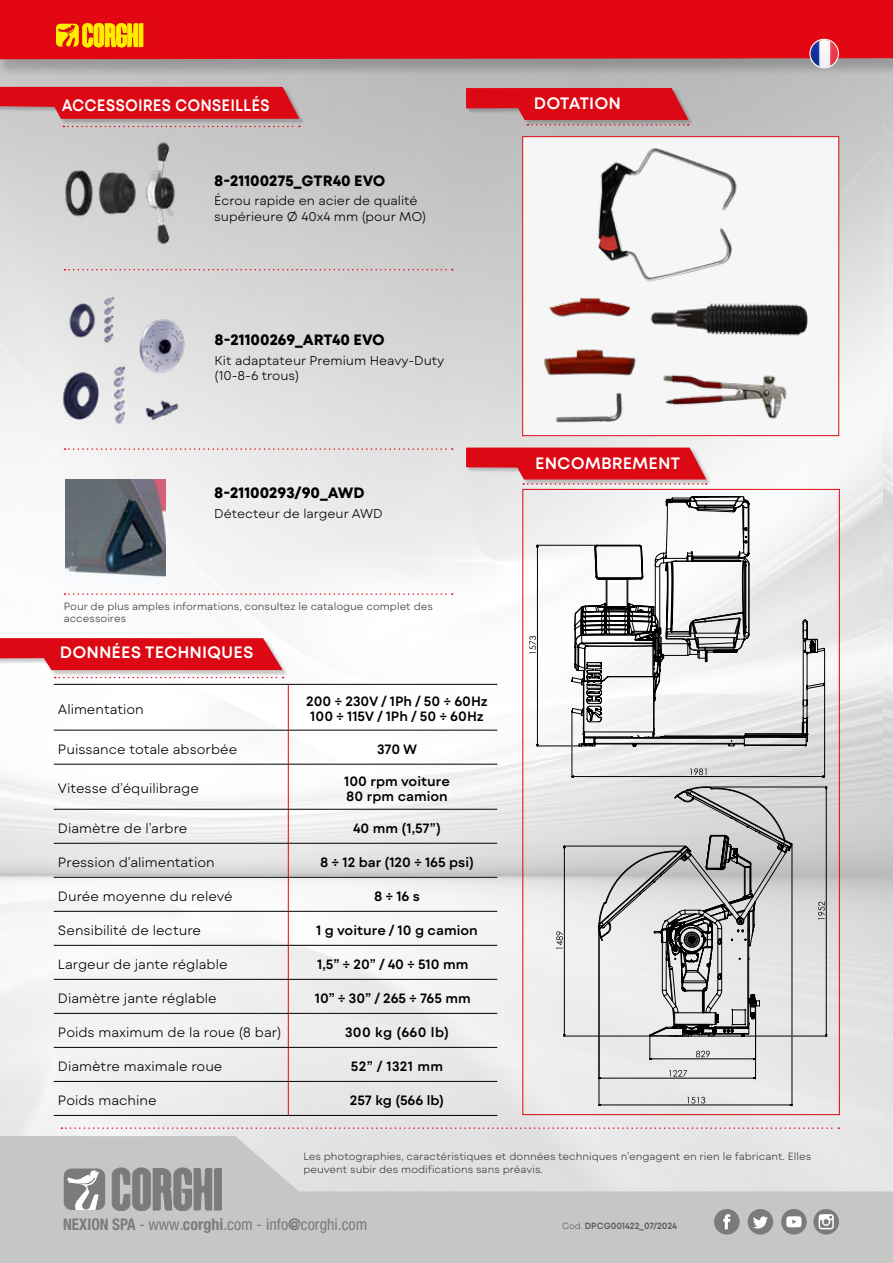
<style>
.page{position:relative;width:893px;height:1263px;background:#fff}
.page>*{position:absolute;margin:0;border:0;box-sizing:border-box;transform-origin:0 0}
.t1{font:16.5px "Mont Blanc Var";color:#fff}
.t2{font:16.5px "Mont Blanc Var";color:#fff;scale:.92 1}
.t3{font:condensed 16.05px "Helvetica Neue LT Std";color:#7b7b7b;scale:.95 1}
.t4{font:700 15px "Mont Blanc";color:#000}
.t5{font:300 13.5px "Mont Blanc";color:#000}
.t6{font:600 13.5px/15px "Mont Blanc";color:#000;text-align:center}
.t7{font:600 13.5px "Mont Blanc";letter-spacing:.03em;color:#000}
.t8{font:300 12.75px/15.3px "Mont Blanc";color:#000}
.t9{font:300 10.5px/12.6px "Mont Blanc";color:#3c3c3b}
.t10{font:600 9px "Mont Blanc";letter-spacing:-.005em;color:#575756;scale:.96 1}
.s1{font-weight:700}
.s2{font-weight:300}
</style>
<div class="page">
<img style="left:0;top:114px;width:883px;height:1022px">
<div style="left:0;top:0;width:893px;height:114px;background:#bebebe"></div>
<svg style="left:0;top:0;width:893px;height:88px;fill:#e30613"></svg>
<svg style="left:54px;top:22px;width:91px;height:26px"></svg>
<svg style="left:56px;top:23px;width:87px;height:24px;background:#f6b504"></svg>
<svg style="left:61px;top:1127px;width:778px;height:2px;background:#e6bec0"></svg>
<svg style="left:0;top:1136px;width:893px;height:127px;background:#cfcfcf"></svg>
<div style="left:714px;top:1209px;width:26px;height:25px;background:#7c7b7b;border-radius:50%"></div>
<svg style="left:723px;top:1214px;width:7px;height:15px"></svg>
<div style="left:781px;top:1209px;width:26px;height:25px;background:#7c7b7b;border-radius:50%"></div>
<svg style="left:786px;top:1216px;width:15px;height:11px"></svg>
<div style="left:813px;top:1209px;width:26px;height:25px;background:#7c7b7b;border-radius:50%"></div>
<svg style="left:819px;top:1214px;width:15px;height:15px"></svg>
<div style="left:748px;top:1209px;width:25px;height:25px;background:#7c7b7b;border-radius:50%"></div>
<svg style="left:753px;top:1216px;width:15px;height:12px"></svg>
<svg style="left:112px;top:1168px;width:110px;height:43px;background:#8d8d8d"></svg>
<svg style="left:64px;top:1168px;width:41px;height:42px"></svg>
<div style="left:522px;top:136px;width:317px;height:300px;background:#f6f6f6;border:1px solid #dc0d15"></div>
<img style="left:650px;top:303px;width:158px;height:33px">
<img style="left:597px;top:148px;width:140px;height:134px">
<img style="left:555px;top:392px;width:68px;height:31px">
<img style="left:549px;top:298px;width:81px;height:19px">
<img style="left:544px;top:349px;width:92px;height:27px">
<img style="left:663px;top:374px;width:124px;height:45px">
<svg style="left:690px;top:768px;width:16px;height:7px"></svg>
<svg style="left:529px;top:636px;width:7px;height:18px"></svg>
<hr style="left:537px;top:545px;width:1px;height:201px;background:#000">
<hr style="left:537px;top:746px;width:34px;height:1px;background:#000">
<svg style="left:571px;top:494px;width:267px;height:253px"></svg>
<hr style="left:537px;top:545px;width:59px;height:1px;background:#000">
<hr style="left:572px;top:776px;width:253px;height:1px;background:#000">
<hr style="left:824px;top:651px;width:1px;height:126px;background:#000">
<hr style="left:572px;top:713px;width:1px;height:64px;background:#000">
<svg style="left:669px;top:1070px;width:18px;height:7px"></svg>
<svg style="left:818px;top:902px;width:7px;height:18px"></svg>
<svg style="left:687px;top:1097px;width:18px;height:6px"></svg>
<hr style="left:599px;top:1105px;width:193px;height:1px;background:#000">
<hr style="left:792px;top:845px;width:1px;height:261px;background:#000">
<hr style="left:599px;top:927px;width:1px;height:179px;background:#000">
<hr style="left:826px;top:787px;width:1px;height:249px;background:#000">
<hr style="left:793px;top:1036px;width:34px;height:1px;background:#000">
<hr style="left:711px;top:787px;width:116px;height:1px;background:#000">
<hr style="left:599px;top:1078px;width:156px;height:1px;background:#000">
<hr style="left:755px;top:1007px;width:1px;height:72px;background:#000">
<svg style="left:541px;top:786px;width:251px;height:274px;background:#c9c9c9"></svg>
<hr style="left:755px;top:1007px;width:1px;height:52px;background:#000">
<img style="left:61px;top:289px;width:141px;height:142px">
<img style="left:61px;top:140px;width:131px;height:105px">
<img style="left:65px;top:479px;width:100px;height:107px">
<svg style="left:64px;top:448px;width:389px;height:2px"></svg>
<svg style="left:64px;top:593px;width:389px;height:2px"></svg>
<svg style="left:64px;top:269px;width:389px;height:1px"></svg>
<div style="left:467px;top:89px;width:227px;height:37px;background:#000;opacity:.2"></div>
<svg style="left:466px;top:88px;width:223px;height:38px;background:#d0333c"></svg>
<img style="left:810px;top:40px;width:28px;height:27px;border-radius:14px">
<div style="left:809px;top:39px;width:30px;height:29px;border:1px solid #fff;border-radius:50%"></div>
<hr style="left:54px;top:684px;width:234px;height:1px;background:#000">
<hr style="left:54px;top:730px;width:234px;height:1px;background:#000">
<hr style="left:54px;top:764px;width:234px;height:1px;background:#000">
<hr style="left:54px;top:809px;width:234px;height:1px;background:#000">
<hr style="left:54px;top:843px;width:234px;height:1px;background:#000">
<hr style="left:54px;top:877px;width:234px;height:1px;background:#000">
<hr style="left:54px;top:911px;width:234px;height:1px;background:#000">
<hr style="left:54px;top:945px;width:234px;height:1px;background:#000">
<hr style="left:54px;top:979px;width:234px;height:1px;background:#000">
<hr style="left:54px;top:1013px;width:234px;height:1px;background:#000">
<hr style="left:54px;top:1047px;width:234px;height:1px;background:#000">
<hr style="left:54px;top:1081px;width:234px;height:1px;background:#000">
<hr style="left:54px;top:1115px;width:234px;height:1px;background:#000">
<hr style="left:288px;top:684px;width:1px;height:46px;background:#e30613">
<hr style="left:288px;top:730px;width:1px;height:34px;background:#e30613">
<hr style="left:288px;top:764px;width:1px;height:45px;background:#e30613">
<hr style="left:288px;top:809px;width:1px;height:34px;background:#e30613">
<hr style="left:288px;top:843px;width:1px;height:34px;background:#e30613">
<hr style="left:288px;top:877px;width:1px;height:34px;background:#e30613">
<hr style="left:288px;top:911px;width:1px;height:34px;background:#e30613">
<hr style="left:288px;top:945px;width:1px;height:34px;background:#e30613">
<hr style="left:288px;top:979px;width:1px;height:34px;background:#e30613">
<hr style="left:288px;top:1013px;width:1px;height:34px;background:#e30613">
<hr style="left:288px;top:1047px;width:1px;height:34px;background:#e30613">
<hr style="left:288px;top:1081px;width:1px;height:34px;background:#e30613">
<hr style="left:288px;top:730px;width:209px;height:1px;background:#000">
<hr style="left:288px;top:764px;width:209px;height:1px;background:#000">
<hr style="left:288px;top:684px;width:209px;height:1px;background:#000">
<hr style="left:288px;top:809px;width:209px;height:1px;background:#000">
<hr style="left:288px;top:843px;width:209px;height:1px;background:#000">
<hr style="left:288px;top:877px;width:209px;height:1px;background:#000">
<hr style="left:288px;top:911px;width:209px;height:1px;background:#000">
<hr style="left:288px;top:945px;width:209px;height:1px;background:#000">
<hr style="left:288px;top:979px;width:209px;height:1px;background:#000">
<hr style="left:288px;top:1013px;width:209px;height:1px;background:#000">
<hr style="left:288px;top:1047px;width:209px;height:1px;background:#000">
<hr style="left:288px;top:1081px;width:209px;height:1px;background:#000">
<hr style="left:288px;top:1115px;width:209px;height:1px;background:#000">
<svg style="left:55px;top:677px;width:229px;height:1px"></svg>
<div style="left:0;top:639px;width:288px;height:37px;background:#000;opacity:.2"></div>
<svg style="left:0;top:638px;width:283px;height:32px;background:#de1f2a"></svg>
<div style="left:0;top:88px;width:305px;height:37px;background:#000;opacity:.2"></div>
<svg style="left:0;top:87px;width:300px;height:32px;background:#d81b26"></svg>
<svg style="left:63px;top:126px;width:237px;height:1px"></svg>
<div style="left:467px;top:449px;width:245px;height:36px;background:#000;opacity:.2"></div>
<svg style="left:466px;top:448px;width:241px;height:37px;background:#db3b44"></svg>
<p class="t2" style="left:62px;top:95px;width:228px">ACCESSOIRES CONSEILLÉS</p>
<p class="t1" style="left:534px;top:93px;width:89px">DOTATION</p>
<p class="t4" style="left:214px;top:171px;width:173px">8-21100275_GTR40 EVO</p>
<p class="t8" style="left:214px;top:193px;width:214px">Écrou rapide en acier de qualité supérieure Ø 40x4 mm (pour MO)</p>
<p class="t4" style="left:215px;top:330px;width:172px">8-21100269_ART40 EVO</p>
<p class="t8" style="left:215px;top:353px;width:231px">Kit adaptateur Premium Heavy-Duty (10-8-6 trous)</p>
<p class="t4" style="left:214px;top:483px;width:152px">8-21100293/90_AWD</p>
<p class="t8" style="left:214px;top:506px;width:170px">Détecteur de largeur AWD</p>
<p class="t9" style="left:64px;top:600px;width:371px">Pour de plus amples informations, consultez le catalogue complet des accessoires</p>
<p class="t1" style="left:60px;top:642px;width:195px">DONNÉES TECHNIQUES</p>
<p class="t5" style="left:58px;top:701px;width:87px">Alimentation</p>
<p class="t6" style="left:306px;top:694px;width:183px">200 ÷ 230V / 1Ph / 50 ÷ 60Hz<br>100 ÷ 115V / 1Ph / 50 ÷ 60Hz</p>
<p class="t5" style="left:58px;top:741px;width:181px">Puissance totale absorbée</p>
<p class="t6" style="left:377px;top:742px;width:42px">370 W</p>
<p class="t5" style="left:58px;top:780px;width:143px">Vitesse d’équilibrage</p>
<p class="t6" style="left:344px;top:774px;width:107px;text-align:left">100 rpm voiture<br>80 rpm camion</p>
<p class="t5" style="left:58px;top:820px;width:131px">Diamètre de l’arbre</p>
<p class="t6" style="left:353px;top:821px;width:89px">40 mm (1,57”)</p>
<p class="t5" style="left:58px;top:854px;width:158px">Pression d’alimentation</p>
<p class="t6" style="left:320px;top:855px;width:155px">8 ÷ 12 bar (120 ÷ 165 psi)</p>
<p class="t5" style="left:58px;top:888px;width:176px">Durée moyenne du relevé</p>
<p class="t6" style="left:374px;top:889px;width:48px">8 ÷ 16 s</p>
<p class="t5" style="left:58px;top:922px;width:145px">Sensibilité de lecture</p>
<p class="t6" style="left:316px;top:923px;width:163px">1 g voiture / 10 g camion</p>
<p class="t5" style="left:58px;top:956px;width:171px">Largeur de jante réglable</p>
<p class="t6" style="left:317px;top:957px;width:153px">1,5” ÷ 20” / 40 ÷ 510 mm</p>
<p class="t5" style="left:58px;top:990px;width:160px">Diamètre jante réglable</p>
<p class="t6" style="left:315px;top:991px;width:158px">10” ÷ 30” / 265 ÷ 765 mm</p>
<p class="t5" style="left:58px;top:1024px;width:225px">Poids maximum de la roue (8 bar)</p>
<p class="t7" style="left:345px;top:1024px;width:106px">300 kg (660 lb)</p>
<p class="t5" style="left:58px;top:1058px;width:166px">Diamètre maximale roue</p>
<p class="t6" style="left:351px;top:1059px;width:94px">52” / 1321 mm</p>
<p class="t5" style="left:58px;top:1092px;width:100px">Poids machine</p>
<p class="t6" style="left:350px;top:1093px;width:96px">257 kg (566 lb)</p>
<p class="t1" style="left:535px;top:453px;width:147px">ENCOMBREMENT</p>
<p class="t9" style="left:303px;top:1150px;width:509px">Les photographies, caractéristiques et données techniques n’engagent en rien le fabricant. Elles peuvent subir des modifications sans préavis.</p>
<p class="t3" style="left:63px;top:1214px;width:322px"><span class="s1">NEXION SPA</span> - www.<span class="s1">corghi</span>.com - info<span class="s1">@</span>corghi.com</p>
<p class="t10" style="left:562px;top:1220px;width:121px"><span class="s2">Cod.</span> DPCG001422_07/2024</p>
</div>
